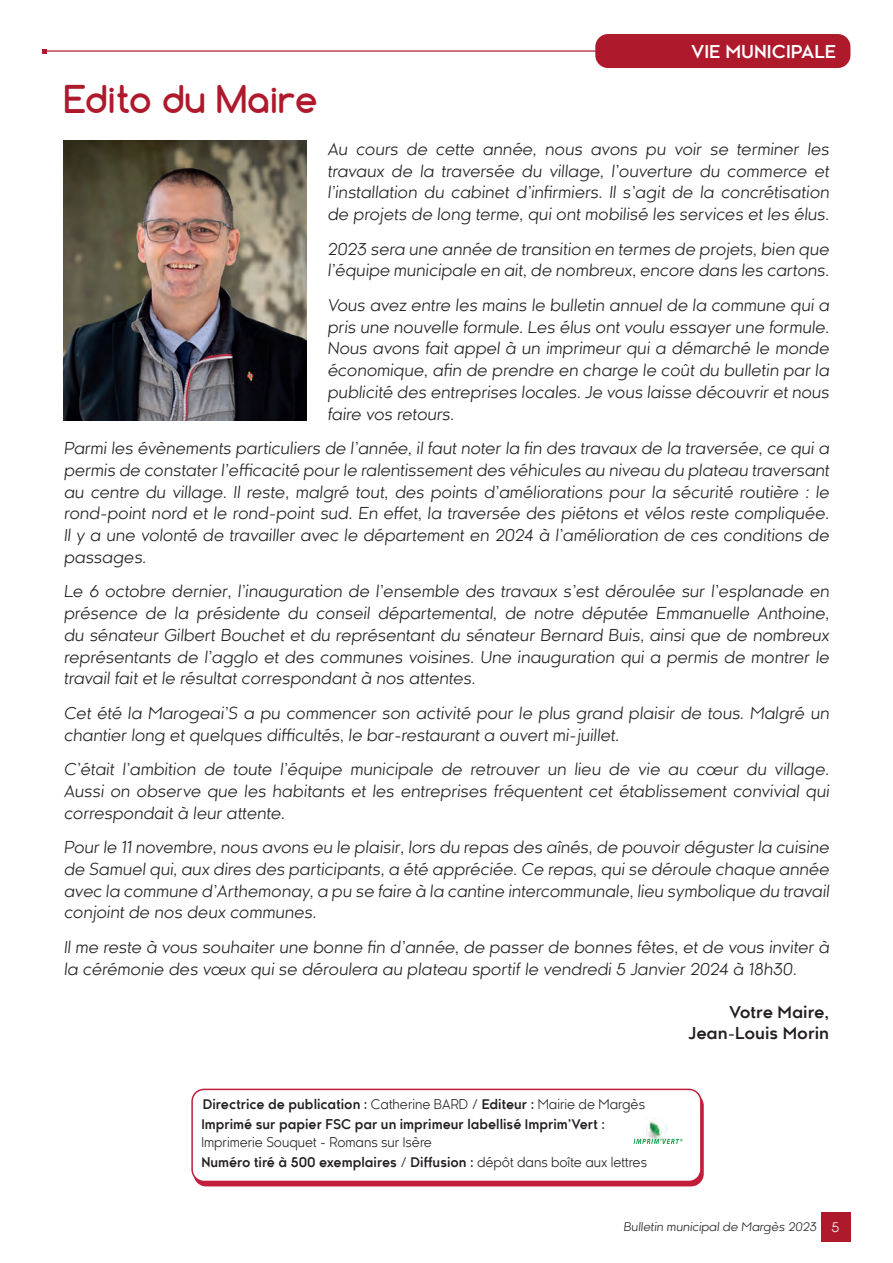
<style>
.page{position:relative;width:893px;height:1263px;background:#fff}
.page>*{position:absolute;margin:0;border:0;box-sizing:border-box;transform-origin:0 0}
.t1{font:700 36px "Comfortaa";color:#ae192c}
.t2{font:700 18px "Kessel 105 Text";color:#fff}
.t3{font:italic 16.5px/21.8px "Kessel 105 Text";color:#231f20;text-align:justify}
.t4{font:700 16.5px/21.8px "Kessel 105 Text";color:#231f20;text-align:right}
.t5{font:700 13.5px/20.1px "Kessel 105 Text";color:#231f20;scale:.95 1}
.t6{font:13.5px/20.1px "Kessel 105 Text";color:#231f20;scale:.95 1}
.t7{font:italic 12px "Kessel 105 Text";color:#231f20}
.s1{font-weight:400}
.s2{font-weight:700}
.s3{font-style:normal;font-size:13.5px;color:#fff}
</style>
<div class="page">
<div style="left:193px;top:1093px;width:511px;height:93px;background:#c21e3b;border-radius:13px"></div>
<hr style="left:45px;top:50px;width:572px;height:2px;background:#ae192c">
<svg style="left:43px;top:49px;width:4px;height:4px"></svg>
<div style="left:595px;top:34px;width:255px;height:34px;background:#ae192c;border-radius:13px"></div>
<div style="left:821px;top:1212px;width:29px;height:30px;background:#ae192c"></div>
<img style="left:64px;top:140px;width:242px;height:281px">
<div style="left:192px;top:1089px;width:509px;height:92px;background:#fff;border-radius:12px"></div>
<div style="left:191px;top:1089px;width:511px;height:93px;border:2px solid #c21e3b;border-radius:12px"></div>
<img style="left:647px;top:1118px;width:20px;height:21px">
<svg style="left:634px;top:1139px;width:48px;height:5px"></svg>
<h1 class="t1" style="left:64px;top:77px;width:255px">Edito du Maire</h1>
<p class="t2" style="left:691px;top:41px;width:147px">VIE MUNICIPALE</p>
<p class="t3" style="left:327px;top:139px;width:503px">Au cours de cette année, nous avons pu voir se terminer les travaux de la traversée du village, l’ouverture du commerce et l’installation du cabinet d’infirmiers. Il s’agit de la concrétisation de projets de long terme, qui ont mobilisé les services et les élus.</p>
<p class="t3" style="left:327px;top:238px;width:503px">2023 sera une année de transition en termes de projets, bien que l’équipe municipale en ait, de nombreux, encore dans les cartons.</p>
<p class="t3" style="left:327px;top:295px;width:503px">Vous avez entre les mains le bulletin annuel de la commune qui a pris une nouvelle formule. Les élus ont voulu essayer une formule.<br>Nous avons fait appel à un imprimeur qui a démarché le monde économique, afin de prendre en charge le coût du bulletin par la publicité des entreprises locales. Je vous laisse découvrir et nous faire vos retours.</p>
<p class="t3" style="left:64px;top:438px;width:767px">Parmi les évènements particuliers de l’année, il faut noter la fin des travaux de la traversée, ce qui a permis de constater l’efficacité pour le ralentissement des véhicules au niveau du plateau traversant au centre du village. Il reste, malgré tout, des points d’améliorations pour la sécurité routière : le rond-point nord et le rond-point sud. En effet, la traversée des piétons et vélos reste compliquée.<br>Il y a une volonté de travailler avec le département en 2024 à l’amélioration de ces conditions de passages.</p>
<p class="t3" style="left:64px;top:581px;width:767px">Le 6 octobre dernier, l’inauguration de l’ensemble des travaux s’est déroulée sur l’esplanade en présence de la présidente du conseil départemental, de notre députée Emmanuelle Anthoine, du sénateur Gilbert Bouchet et du représentant du sénateur Bernard Buis, ainsi que de nombreux représentants de l’agglo et des communes voisines. Une inauguration qui a permis de montrer le travail fait et le résultat correspondant à nos attentes.</p>
<p class="t3" style="left:64px;top:703px;width:767px">Cet été la Marogeai’S a pu commencer son activité pour le plus grand plaisir de tous. Malgré un chantier long et quelques difficultés, le bar-restaurant a ouvert mi-juillet.</p>
<p class="t3" style="left:64px;top:759px;width:767px">C’était l’ambition de toute l’équipe municipale de retrouver un lieu de vie au cœur du village.<br>Aussi on observe que les habitants et les entreprises fréquentent cet établissement convivial qui correspondait à leur attente.</p>
<p class="t3" style="left:64px;top:837px;width:767px">Pour le 11 novembre, nous avons eu le plaisir, lors du repas des aînés, de pouvoir déguster la cuisine de Samuel qui, aux dires des participants, a été appréciée. Ce repas, qui se déroule chaque année avec la commune d’Arthemonay, a pu se faire à la cantine intercommunale, lieu symbolique du travail conjoint de nos deux communes.</p>
<p class="t3" style="left:64px;top:937px;width:767px">Il me reste à vous souhaiter une bonne fin d’année, de passer de bonnes fêtes, et de vous inviter à la cérémonie des vœux qui se déroulera au plateau sportif le vendredi 5 Janvier 2024 à 18h30.</p>
<p class="t4" style="left:688px;top:1001px;width:143px">Votre Maire,<br>Jean-Louis Morin</p>
<p class="t5" style="left:201px;top:1094px;width:469px">Directrice de publication : <span class="s1">Catherine BARD</span> / Editeur : <span class="s1">Mairie de Margès<br></span>Imprimé sur papier FSC par un imprimeur labellisé Imprim’Vert :</p>
<p class="t6" style="left:201px;top:1132px;width:471px">Imprimerie Souquet - Romans sur Isère<br><span class="s2">Numéro tiré à 500 exemplaires / Diffusion :</span> dépôt dans boîte aux lettres</p>
<p class="t7" style="left:623px;top:1220px;width:218px">Bulletin municipal de Margès 2023 <span class="s3">5</span></p>
</div>
